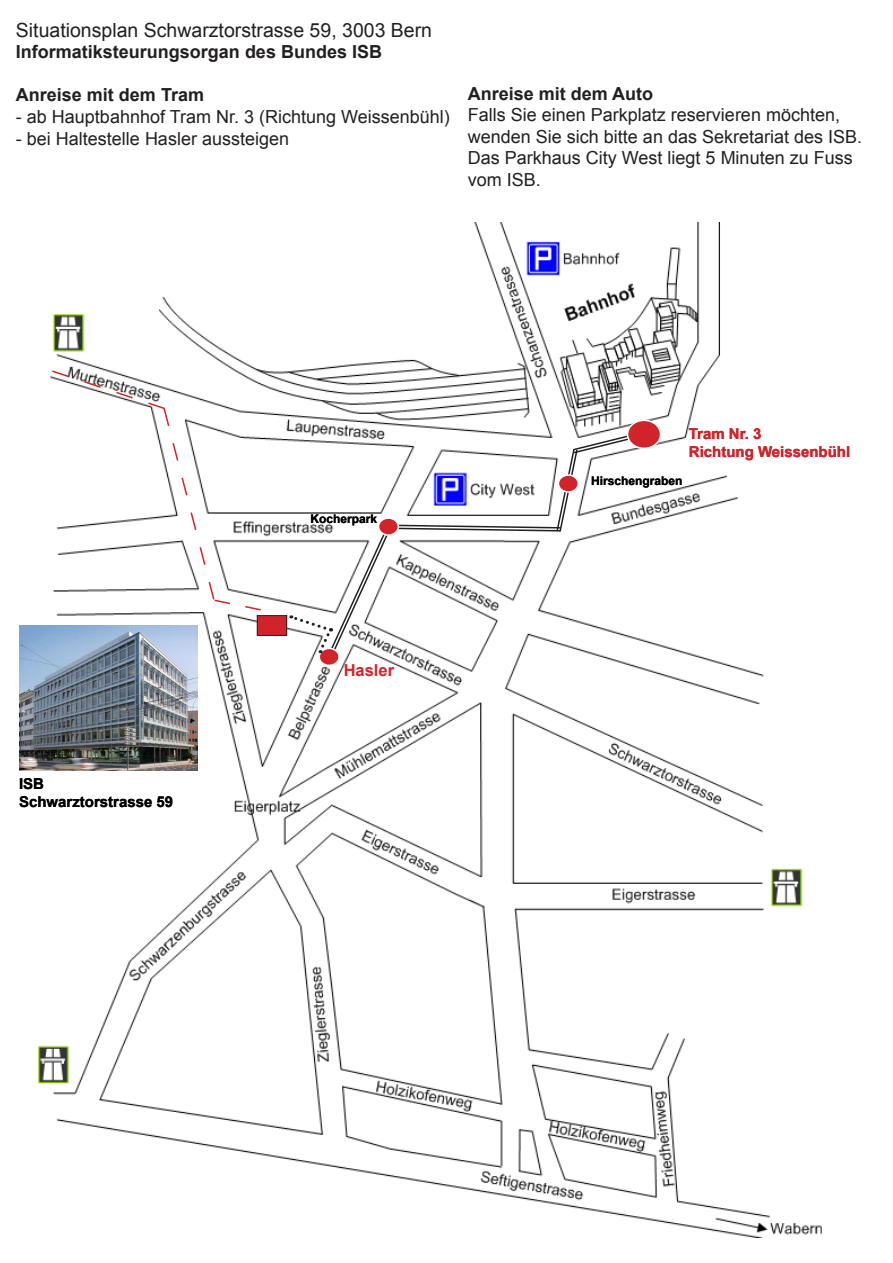
<style>
.page{position:relative;width:893px;height:1263px;background:#fff}
.page>*{position:absolute;margin:0;border:0;box-sizing:border-box;transform-origin:0 0}
.t1{font:19.5px "Arial";color:#231f20}
.t2{font:18px/21.6px "Arial";color:#231f20}
.t3{font:700 18px "Arial";color:#231f20}
.t4{font:700 16.5px "Arial";color:#d1232a}
.t5{font:700 15px "Arial";color:#d1232a}
.t6{font:700 15px "Arial";color:#000}
.t7{font:700 12px "Arial";color:#000}
</style>
<div class="page">
<img style="left:38px;top:222px;width:784px;height:1015px">
<img style="left:19px;top:625px;width:178px;height:145px">
<svg style="left:50px;top:369px;width:212px;height:243px"></svg>
<div style="left:257px;top:615px;width:30px;height:20px;background:#d1232a"></div>
<div style="left:257px;top:615px;width:30px;height:21px;border:1px solid #231f20"></div>
<div style="left:628px;top:420px;width:32px;height:28px;background:#d1232a;border-radius:50%"></div>
<div style="left:627px;top:420px;width:34px;height:29px;border:2px solid #fff;border-radius:50%"></div>
<div style="left:319px;top:648px;width:20px;height:17px;background:#d1232a;border-radius:50%"></div>
<div style="left:319px;top:648px;width:21px;height:18px;border:2px solid #fff;border-radius:50%"></div>
<svg style="left:290px;top:431px;width:356px;height:222px"></svg>
<p class="t1" style="left:16px;top:17px;width:418px">Situationsplan Schwarztorstrasse 59, 3003 Bern</p>
<p class="t3" style="left:16px;top:40px;width:368px">Informatiksteurungsorgan des Bundes ISB</p>
<p class="t3" style="left:16px;top:83px;width:190px">Anreise mit dem Tram</p>
<p class="t2" style="left:16px;top:106px;width:435px">- ab Hauptbahnhof Tram Nr. 3 (Richtung Weissenbühl)</p>
<p class="t2" style="left:16px;top:128px;width:275px">- bei Haltestelle Hasler aussteigen</p>
<p class="t3" style="left:468px;top:81px;width:187px">Anreise mit dem Auto</p>
<p class="t2" style="left:468px;top:104px;width:396px">Falls Sie einen Parkplatz reservieren möchten, wenden Sie sich bitte an das Sekretariat des ISB.</p>
<p class="t2" style="left:468px;top:147px;width:386px">Das Parkhaus City West liegt 5 Minuten zu Fuss vom ISB.</p>
<p class="t6" style="left:19px;top:774px;width:27px">ISB</p>
<p class="t6" style="left:19px;top:792px;width:156px">Schwarztorstrasse 59</p>
<p class="t7" style="left:310px;top:511px;width:68px">Kocherpark</p>
<p class="t4" style="left:344px;top:659px;width:52px">Hasler</p>
<p class="t5" style="left:689px;top:424px;width:74px">Tram Nr. 3</p>
<p class="t5" style="left:689px;top:442px;width:163px">Richtung Weissenbühl</p>
<p class="t7" style="left:591px;top:472px;width:93px">Hirschengraben</p>
</div>
